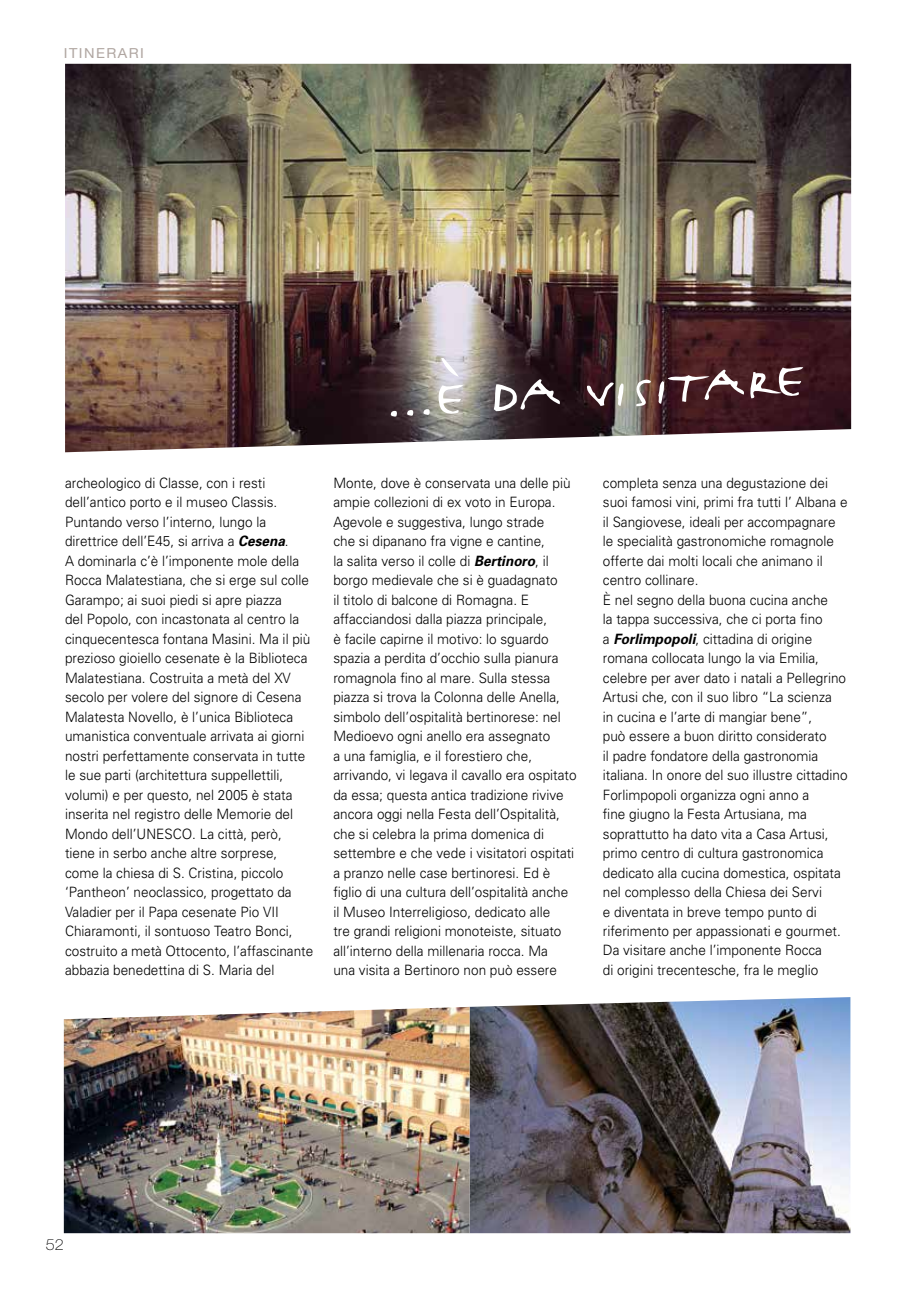
<style>
.page{position:relative;width:915px;height:1297px;background:#fff}
.page>*{position:absolute;margin:0;border:0;box-sizing:border-box;transform-origin:0 0}
.t1{font:83.1px "FF Justlefthand Caps";color:#fff;scale:1.2 1}
.t2{font:100 15.45px "Helvetica Neue LT Std";color:#000;scale:1.05 1}
.t3{font:300 14.25px/19.5px "Univers";color:#000;scale:.95 1}
.t4{font:13.8px "Helvetica Neue LT Std";letter-spacing:.1em;color:#b0a6a1;scale:1.05 1}
.s1{font-weight:700;font-style:italic}
</style>
<div class="page">
<img style="left:65px;top:64px;width:785px;height:388px">
<img style="left:469px;top:997px;width:381px;height:236px">
<img style="left:64px;top:1007px;width:405px;height:226px">
<p class="t4" style="left:64px;top:45px;width:78px">ITINERARI</p>
<h1 class="t1" style="left:381px;top:344px;width:354px;rotate:-3deg">...è da visitare</h1>
<p class="t3" style="left:65px;top:473px;width:263px">archeologico di Classe, con i resti dell’antico porto e il museo Classis.<br>Puntando verso l’interno, lungo la direttrice dell’E45, si arriva a <span class="s1">Cesena</span>.<br>A dominarla c’è l’imponente mole della Rocca Malatestiana, che si erge sul colle Garampo; ai suoi piedi si apre piazza<br>del Popolo, con incastonata al centro la cinquecentesca fontana Masini. Ma il più prezioso gioiello cesenate è la Biblioteca Malatestiana. Costruita a metà del XV secolo per volere del signore di Cesena Malatesta Novello, è l’unica Biblioteca umanistica conventuale arrivata ai giorni nostri perfettamente conservata in tutte le sue parti (architettura suppellettili, volumi) e per questo, nel 2005 è stata inserita nel registro delle Memorie del Mondo dell’UNESCO. La città, però, tiene in serbo anche altre sorprese, come la chiesa di S. Cristina, piccolo ‘Pantheon’ neoclassico, progettato da Valadier per il Papa cesenate Pio VII Chiaramonti, il sontuoso Teatro Bonci, costruito a metà Ottocento, l’affascinante abbazia benedettina di S. Maria del</p>
<p class="t3" style="left:333px;top:473px;width:257px">Monte, dove è conservata una delle più ampie collezioni di ex voto in Europa.<br>Agevole e suggestiva, lungo strade<br>che si dipanano fra vigne e cantine,<br>la salita verso il colle di <span class="s1">Bertinoro</span>, il borgo medievale che si è guadagnato<br>il titolo di balcone di Romagna. E affacciandosi dalla piazza principale,<br>è facile capirne il motivo: lo sguardo spazia a perdita d’occhio sulla pianura romagnola fino al mare. Sulla stessa piazza si trova la Colonna delle Anella, simbolo dell’ospitalità bertinorese: nel Medioevo ogni anello era assegnato<br>a una famiglia, e il forestiero che, arrivando, vi legava il cavallo era ospitato da essa; questa antica tradizione rivive ancora oggi nella Festa dell’Ospitalità, che si celebra la prima domenica di settembre e che vede i visitatori ospitati a pranzo nelle case bertinoresi. Ed è figlio di una cultura dell’ospitalità anche il Museo Interreligioso, dedicato alle<br>tre grandi religioni monoteiste, situato all’interno della millenaria rocca. Ma<br>una visita a Bertinoro non può essere</p>
<p class="t3" style="left:602px;top:473px;width:259px">completa senza una degustazione dei suoi famosi vini, primi fra tutti l’ Albana e il Sangiovese, ideali per accompagnare le specialità gastronomiche romagnole offerte dai molti locali che animano il centro collinare.<br>È nel segno della buona cucina anche<br>la tappa successiva, che ci porta fino<br>a <span class="s1">Forlimpopoli</span>, cittadina di origine romana collocata lungo la via Emilia, celebre per aver dato i natali a Pellegrino Artusi che, con il suo libro “La scienza<br>in cucina e l’arte di mangiar bene”,<br>può essere a buon diritto considerato<br>il padre fondatore della gastronomia italiana. In onore del suo illustre cittadino Forlimpopoli organizza ogni anno a<br>fine giugno la Festa Artusiana, ma soprattutto ha dato vita a Casa Artusi, primo centro di cultura gastronomica dedicato alla cucina domestica, ospitata nel complesso della Chiesa dei Servi<br>e diventata in breve tempo punto di riferimento per appassionati e gourmet.<br>Da visitare anche l’imponente Rocca<br>di origini trecentesche, fra le meglio</p>
<p class="t2" style="left:46px;top:1236px;width:19px">52</p>
</div>
